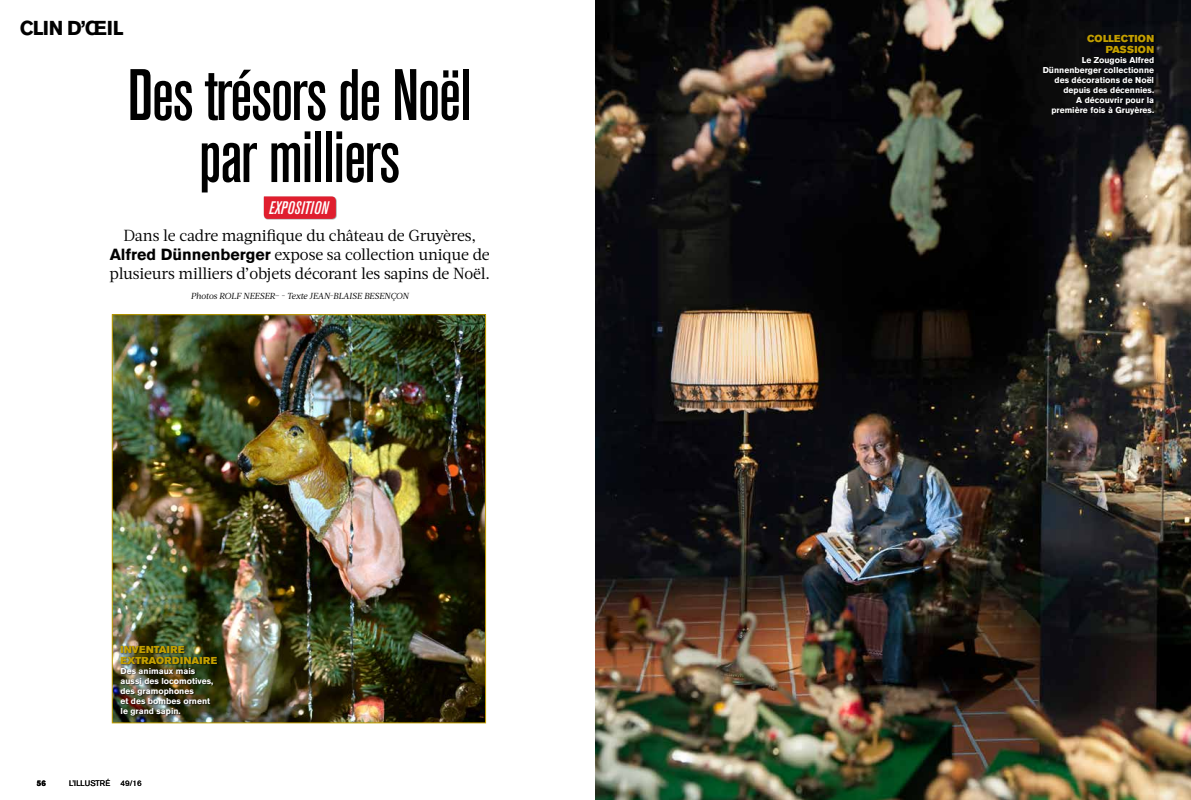
<style>
.page{position:relative;width:1191px;height:800px;background:#fff}
.page>*{position:absolute;margin:0;border:0;box-sizing:border-box;transform-origin:0 0}
.t1{font:500 condensed 72px/62px "Akzidenz Grotesk BE";letter-spacing:-.02em;color:#000;text-align:center}
.t2{font:700 20px "Akzidenz Grotesk BE";letter-spacing:-.01em;color:#000}
.t3{font:italic 500 condensed 18px "Akzidenz Grotesk BE";letter-spacing:.01em;color:#fff}
.t4{font:16px/19px "Acta";letter-spacing:-.01em;color:#000;text-align:center}
.t5{font:10px/11px "Akzidenz Grotesk BE Super";letter-spacing:.02em;color:#c39f00;text-align:right}
.t6{font:italic 8.8px "Acta";letter-spacing:-.015em;color:#000}
.t7{font:700 8.5px/10px "Akzidenz Grotesk BE";color:#fff;text-align:right}
.t8{font:8px "Akzidenz Grotesk BE";color:#000}
.t9{font:700 8px "Akzidenz Grotesk BE";color:#000}
.s1{font-family:"Akzidenz Grotesk BE";font-weight:700}
</style>
<div class="page">
<img style="left:595px;top:0;width:596px;height:799px">
<img style="left:114px;top:316px;width:370px;height:405px">
<div style="left:112px;top:314px;width:374px;height:409px;border:1px solid #c39f00"></div>
<div style="left:264px;top:196px;width:73px;height:24px;background:#000;opacity:.4"></div>
<svg style="left:264px;top:196px;width:72px;height:23px;background:#df2433"></svg>
<div style="left:1043px;top:34px;width:113px;height:82px;background:#0a0a0c"></div>
<div style="left:121px;top:645px;width:98px;height:72px;background:#000;opacity:.75"></div>
<h2 class="t2" style="left:20px;top:16px;width:105px">CLIN D’ŒIL</h2>
<h1 class="t1" style="left:128px;top:64px;width:346px">Des trésors de Noël par milliers</h1>
<h3 class="t3" style="left:269px;top:197px;width:61px">EXPOSITION</h3>
<h3 class="t4" style="left:110px;top:226px;width:382px">Dans le cadre magnifique du château de Gruyères,<br><span class="s1">Alfred Dünnenberger</span> expose sa collection unique de plusieurs milliers d’objets décorant les sapins de Noël.</h3>
<p class="t6" style="left:191px;top:290px;width:219px">Photos ROLF NEESER– - Texte JEAN-BLAISE BESENÇON</p>
<p class="t5" style="left:120px;top:643px;width:98px;text-align:left">INVENTAIRE<br>EXTRAORDINAIRE</p>
<p class="t7" style="left:120px;top:665px;width:94px;text-align:left">Des animaux mais aussi des locomotives, des gramophones<br>et des bombes ornent le grand sapin.</p>
<p class="t9" style="left:37px;top:778px;width:10px">56</p>
<p class="t8" style="left:69px;top:778px;width:43px">L’ILLUSTRÉ</p>
<p class="t8" style="left:121px;top:778px;width:23px">49/16</p>
<p class="t5" style="left:1087px;top:33px;width:69px">COLLECTION<br>PASSION</p>
<p class="t7" style="left:1042px;top:55px;width:113px">Le Zougois Alfred<br>Dünnenberger collectionne des décorations de Noël depuis des décennies.<br>A découvrir pour la première fois à Gruyères.</p>
</div>
